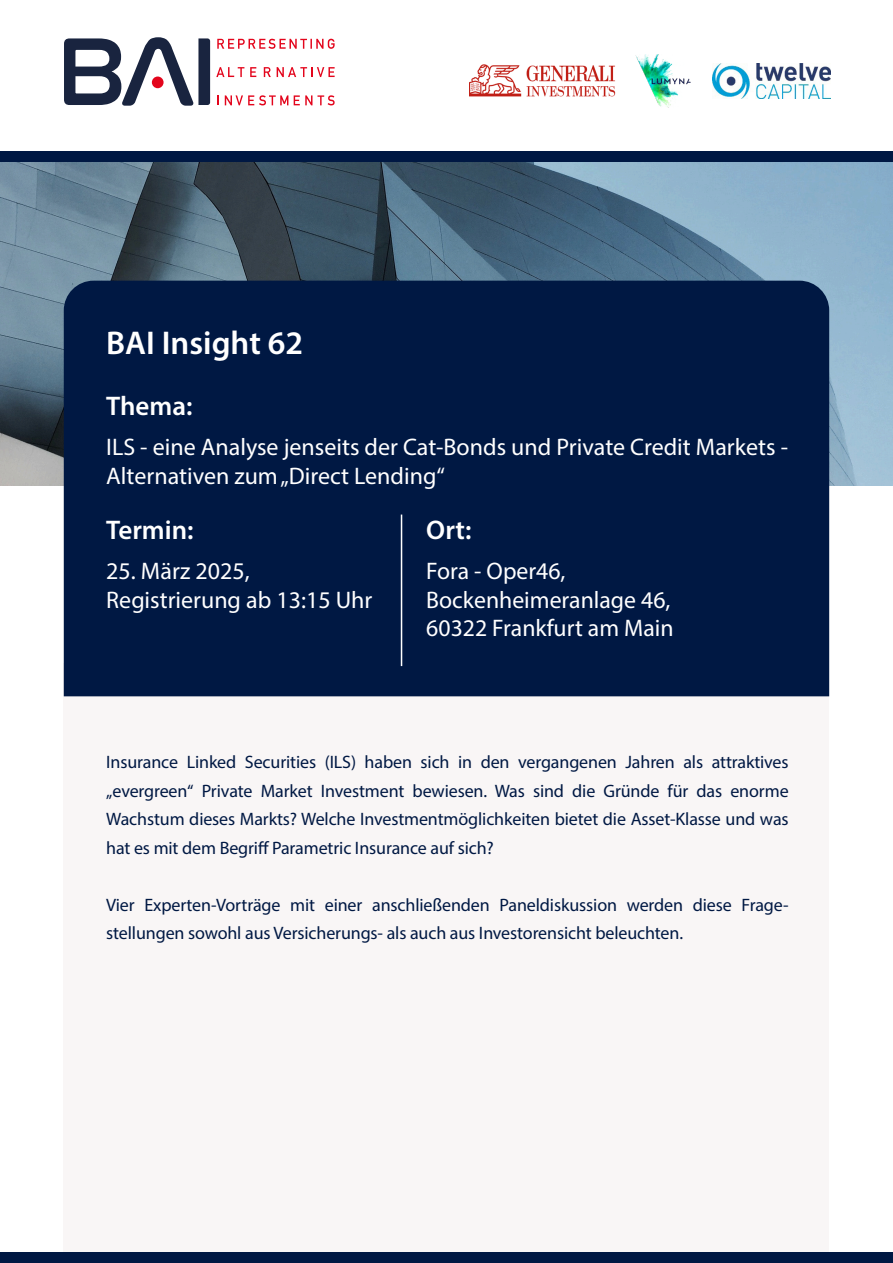
<style>
.page{position:relative;width:893px;height:1263px;background:#fff}
.page>*{position:absolute;margin:0;border:0;box-sizing:border-box;transform-origin:0 0}
.t1{font:600 33px "Myriad Pro";color:#fff}
.t2{font:600 27px "Myriad Pro";color:#fff}
.t3{font:24px/28.8px "Myriad Pro";color:#fff}
.Num_Liste{font:18px/28.5px "Myriad Pro";letter-spacing:-.005em;color:#001843;text-align:justify}
</style>
<div class="page">
<div style="left:64px;top:663px;width:765px;height:589px;background:#f9f6f6"></div>
<div style="left:0;top:1252px;width:893px;height:11px;background:#001843"></div>
<img style="left:0;top:162px;width:893px;height:323px">
<div style="left:0;top:151px;width:893px;height:11px;background:#001843"></div>
<div style="left:64px;top:281px;width:765px;height:415px;background:#001843"></div>
<svg style="left:64px;top:37px;width:146px;height:69px"></svg>
<div style="left:152px;top:77px;width:12px;height:11px;background:#e3051c;border-radius:50%"></div>
<svg style="left:217px;top:95px;width:2px;height:10px"></svg>
<svg style="left:294px;top:95px;width:41px;height:10px"></svg>
<svg style="left:216px;top:67px;width:28px;height:10px"></svg>
<svg style="left:250px;top:67px;width:6px;height:10px"></svg>
<svg style="left:264px;top:67px;width:7px;height:10px"></svg>
<svg style="left:225px;top:95px;width:63px;height:10px"></svg>
<svg style="left:277px;top:67px;width:58px;height:10px"></svg>
<svg style="left:217px;top:39px;width:118px;height:10px"></svg>
<hr style="left:401px;top:514px;width:1px;height:152px;background:#fff">
<img style="left:469px;top:65px;width:147px;height:32px">
<img style="left:712px;top:63px;width:118px;height:36px">
<img style="left:635px;top:54px;width:56px;height:54px">
<p class="t1" style="left:106px;top:322px;width:198px">BAI Insight 62</p>
<p class="t2" style="left:106px;top:389px;width:88px">Thema:</p>
<p class="t3" style="left:106px;top:432px;width:683px">ILS - eine Analyse jenseits der Cat-Bonds und Private Credit Markets -<br>Alternativen zum „Direct Lending“</p>
<p class="t2" style="left:106px;top:513px;width:89px">Termin:</p>
<p class="t3" style="left:106px;top:556px;width:268px">25. März 2025,<br>Registrierung ab 13:15 Uhr</p>
<p class="t2" style="left:426px;top:513px;width:47px">Ort:</p>
<p class="t3" style="left:426px;top:556px;width:141px">Fora - Oper46,</p>
<p class="t3" style="left:426px;top:585px;width:246px">Bockenheimeranlage 46,</p>
<p class="t3" style="left:426px;top:613px;width:249px">60322 Frankfurt am Main</p>
<p class="Num_Liste" style="left:106px;top:747px;width:684px">Insurance Linked Securities (ILS) haben sich in den vergangenen Jahren als attraktives „evergreen“ Private Market Investment bewiesen. Was sind die Gründe für das enorme Wachstum dieses Markts? Welche Investmentmöglichkeiten bietet die Asset-Klasse und was hat es mit dem Begriff Parametric Insurance auf sich?</p>
<p class="Num_Liste" style="left:106px;top:890px;width:684px">Vier Experten-Vorträge mit einer anschließenden Paneldiskussion werden diese Frage&shy;stellungen sowohl aus Versicherungs- als auch aus Investorensicht beleuchten.</p>
</div>
